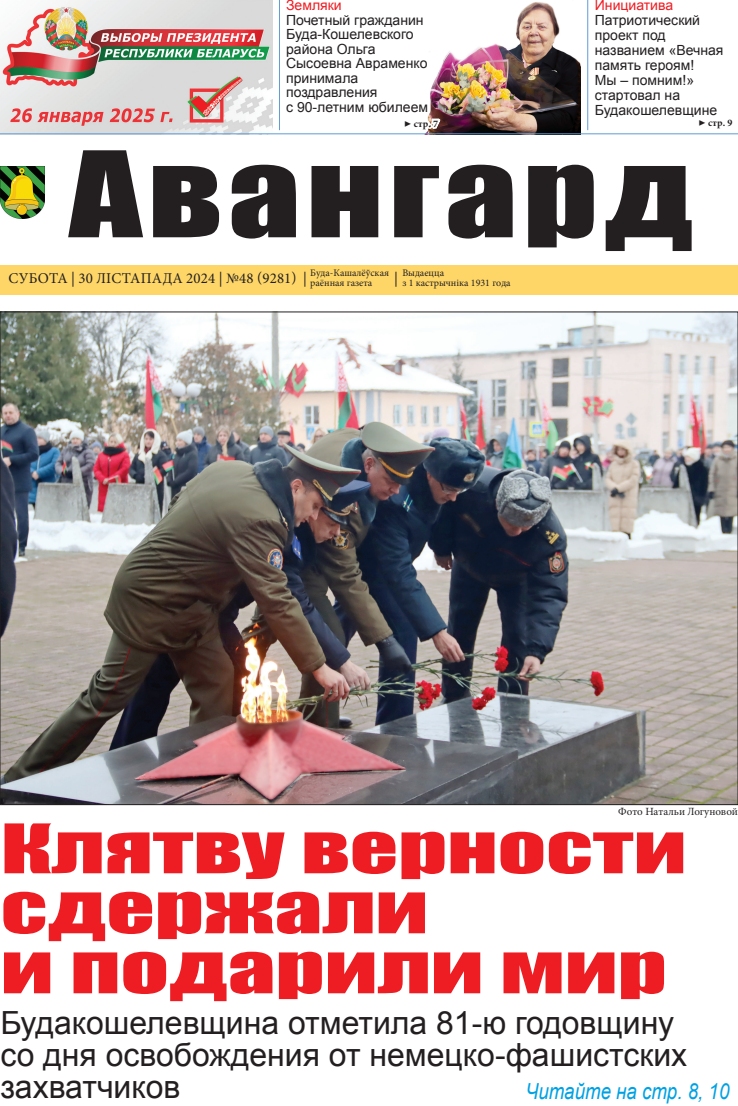
<style>
.page{position:relative;width:738px;height:1106px;background:#fff}
.page>*{position:absolute;margin:0;border:0;box-sizing:border-box;transform-origin:0 0}
.t1{font:110px "Impact";letter-spacing:.04em;color:#231f20;scale:1.31 1}
.t2{font:63px/60px "Impact";color:#ee1d23;scale:1.5 1}
.t3{font:31.9px/32px "Arial";color:#231f20}
.t4{font:italic 22.1px "Arial";color:#00a1e3;scale:.85 1}
.t5{font:15px "Minion Pro";letter-spacing:.01em;color:#231f20}
.t6{font:14px/15px "Arial";color:#231f20}
.t7{font:14px "Arial";color:#ee1d23}
.t8{font:11px "Minion Pro";color:#231f20}
.t9{font:10px/10px "Minion Pro";color:#231f20}
.t10{font:700 10px "Minion Pro";letter-spacing:.02em;color:#231f20}
.s1{font-size:12px}
</style>
<div class="page">
<img style="left:419px;top:2px;width:161px;height:132px">
<img style="left:0;top:0;width:272px;height:134px">
<div style="left:0;top:265px;width:737px;height:30px;background:#fed667"></div>
<img style="left:0;top:166px;width:44px;height:53px">
<hr style="left:0;top:134px;width:737px;height:1px;background:#5f9dd4">
<hr style="left:587px;top:0;width:1px;height:130px;background:#5f9dd4">
<hr style="left:279px;top:0;width:1px;height:130px;background:#5f9dd4">
<svg style="left:419px;top:2px;width:24px;height:131px"></svg>
<img style="left:2px;top:314px;width:733px;height:488px">
<p class="t7" style="left:286px;top:-4px;width:57px">Земляки</p>
<p class="t6" style="left:286px;top:13px;width:143px;line-height:14.5px">Почетный гражданин<br>Буда-Кошелевского района Ольга<br>Сысоевна Авраменко принимала поздравления<br>с 90-летним юбилеем</p>
<h1 class="t1" style="left:69px;top:109px;width:478px">Авангард</h1>
<p class="t7" style="left:594px;top:-4px;width:80px">Инициатива</p>
<p class="t6" style="left:594px;top:13px;width:130px">Патриотический проект под названием «Вечная память героям!<br>Мы – помним!» стартовал на<br>Будакошелевщине</p>
<p class="t10" style="left:404px;top:116px;width:35px"><span class="s1">▶</span> стр. 7</p>
<p class="t10" style="left:698px;top:116px;width:35px"><span class="s1">▶</span> стр. 9</p>
<p class="t9" style="left:310px;top:268px;width:80px">Буда-Кашалёўская раённая газета</p>
<p class="t5" style="left:9px;top:268px;width:300px">субота | 30 лістапада 2024 | №48 (9281) |</p>
<p class="t5" style="left:394px;top:268px;width:5px">|</p>
<p class="t9" style="left:402px;top:268px;width:110px">Выдаецца<br>з 1 кастрычніка 1931 года</p>
<p class="t8" style="left:617px;top:804px;width:121px">Фото Натальи Логуновой</p>
<h2 class="t2" style="left:1px;top:817px;width:458px">Клятву верности сдержали<br>и подарили мир</h2>
<h3 class="t3" style="left:0;top:1007px;width:687px">Будакошелевщина отметила 81-ю годовщину со дня освобождения от немецко-фашистских захватчиков</h3>
<h3 class="t4" style="left:525px;top:1077px;width:241px">Читайте на стр. 8, 10</h3>
</div>
